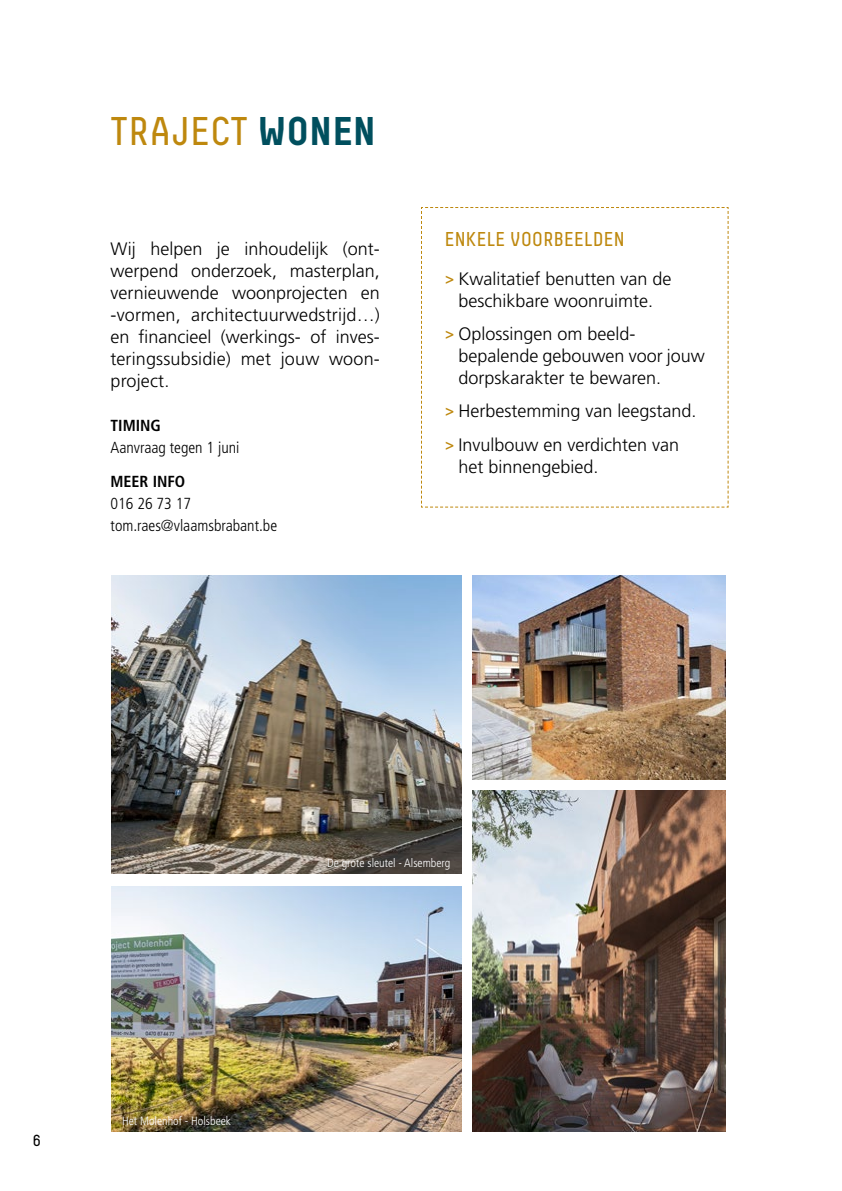
<style>
.page{position:relative;width:842px;height:1191px;background:#fff}
.page>*{position:absolute;margin:0;border:0;box-sizing:border-box;transform-origin:0 0}
.t1{font:40px "Decima";letter-spacing:.02em;color:#be880e}
.t2{font:20px "Decima";letter-spacing:.02em;color:#be880e}
.t3{font:300 18px/22px "Frutiger";color:#000}
.t4{font:300 condensed 16px/22px "Frutiger";color:#000}
.t5{font:700 condensed 16px "Frutiger";color:#000}
.t6{font:16px "Decima";color:#000}
.t7{font:300 condensed 12px "Frutiger";color:#fff}
.s1{font-weight:700;color:#004f5e}
.s2{font-family:"Decima";font-weight:400;color:#be880e}
</style>
<div class="page">
<svg style="left:421px;top:207px;width:308px;height:301px"></svg>
<img style="left:112px;top:575px;width:349px;height:298px">
<img style="left:112px;top:886px;width:349px;height:245px">
<img style="left:473px;top:575px;width:253px;height:205px">
<img style="left:473px;top:790px;width:253px;height:341px">
<h1 class="t1" style="left:111px;top:108px;width:267px">TRAJECT <span class="s1">WONEN</span></h1>
<p class="t3" style="left:111px;top:237px;width:271px;text-align:justify">Wij helpen je inhoudelijk (ont&shy;werpend onderzoek, masterplan, vernieuwende woonprojecten en -vormen, architectuurwedstrijd…) en financieel (werkings- of inves&shy;teringssubsidie) met jouw woon&shy;project.</p>
<p class="t5" style="left:111px;top:416px;width:52px">TIMING</p>
<p class="t4" style="left:111px;top:437px;width:130px">Aanvraag tegen 1 juni</p>
<p class="t5" style="left:111px;top:471px;width:76px">MEER INFO</p>
<p class="t4" style="left:111px;top:492px;width:168px">016 26 73 17 tom.raes@vlaamsbrabant.be</p>
<p class="t2" style="left:445px;top:227px;width:182px">ENKELE VOORBEELDEN</p>
<p class="t3" style="left:445px;top:268px;width:228px;text-align:center"><span class="s2">&gt;</span> Kwalitatief benutten van de beschikbare woonruimte.</p>
<p class="t3" style="left:458px;top:323px;width:248px;text-indent:-14px"><span class="s2">&gt;</span> Oplossingen om beeld&shy;bepalende gebouwen voor jouw dorpskarakter te bewaren.</p>
<p class="t3" style="left:445px;top:395px;width:253px;line-height:33.4px"><span class="s2">&gt;</span> Herbestemming van leegstand. <span class="s2">&gt;</span> Invulbouw en verdichten van</p>
<p class="t3" style="left:458px;top:456px;width:142px">het binnengebied.</p>
<p class="t7" style="left:327px;top:856px;width:125px">De grote sleutel - Alsemberg</p>
<p class="t6" style="left:33px;top:1131px;width:10px">6</p>
<p class="t7" style="left:122px;top:1114px;width:110px">Het Molenhof - Holsbeek</p>
</div>
